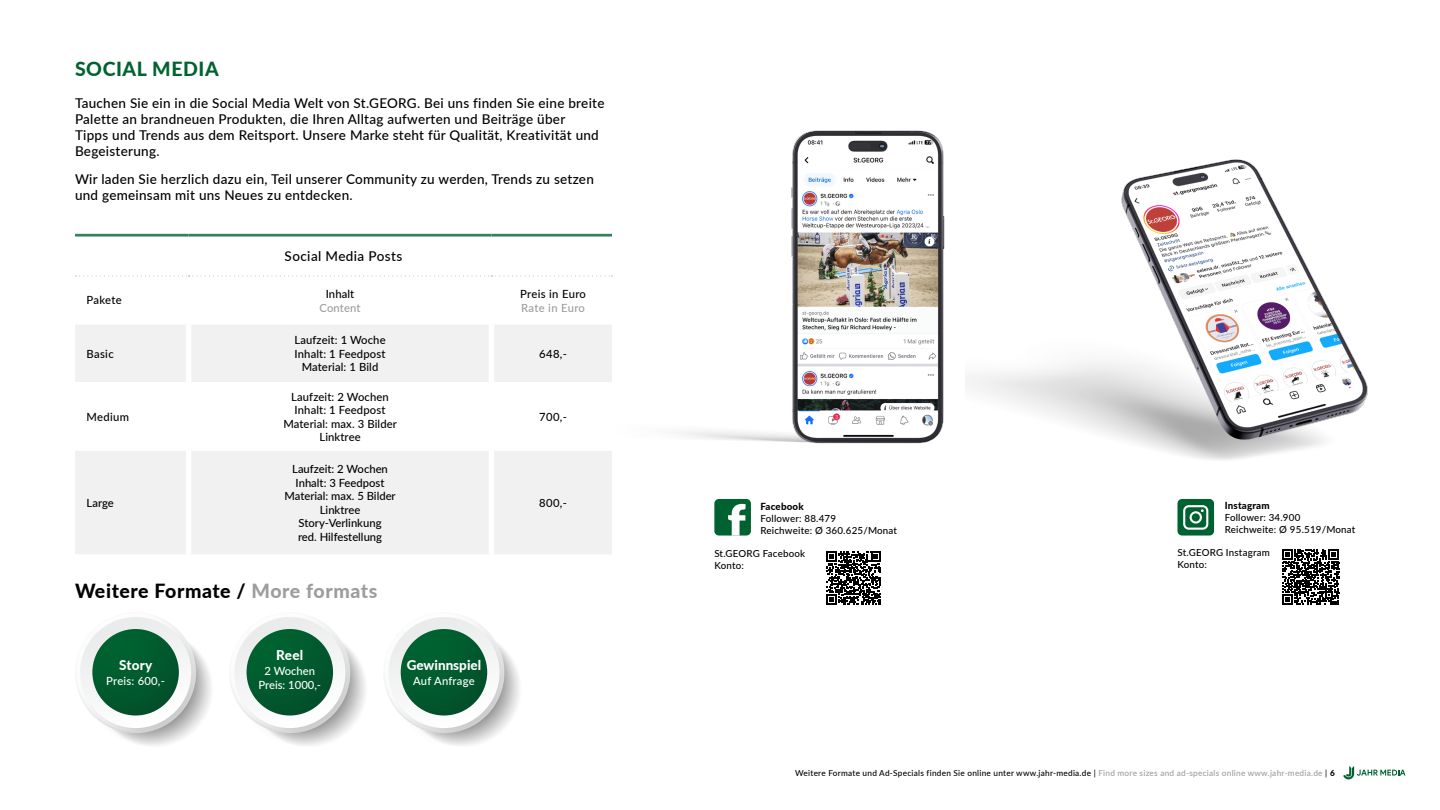
<style>
.page{position:relative;width:1440px;height:810px;background:#fff}
.page>*{position:absolute;margin:0;border:0;box-sizing:border-box;transform-origin:0 0}
.t1{font:800 19.5px "Lato";letter-spacing:.03em;color:#000}
.t2{font:800 19.5px "Lato";letter-spacing:.03em;color:#006230}
.t3{font:500 13.5px/16.2px "Lato";letter-spacing:.02em;color:#000}
.t4{font:800 13.5px "Lato";color:#fff}
.t5{font:500 11.25px/13.5px "Lato";letter-spacing:.005em;color:#000;text-align:center}
.t6{font:500 11.25px/13.5px "Lato";letter-spacing:.005em;color:#fff;text-align:center}
.t7{font:500 11.25px "Lato";letter-spacing:.01em;color:#9d9d9c}
.t8{font:500 11.25px "Lato";letter-spacing:.025em;color:#000}
.t9{font:500 9.75px/11.7px "Lato";letter-spacing:.02em;color:#000}
.t10{font:800 9.75px "Lato";letter-spacing:.02em;color:#000}
.t11{font:500 8.25px "Lato";letter-spacing:.03em;color:#000}
.s1{color:#9d9d9c}
.s2{font-weight:800}
</style>
<div class="page">
<div style="left:75px;top:325px;width:537px;height:229px;background:#f1f1f1"></div>
<svg style="left:75px;top:382px;width:508px;height:69px"></svg>
<div style="left:186px;top:325px;width:5px;height:57px;background:#fff"></div>
<div style="left:489px;top:325px;width:5px;height:57px;background:#fff"></div>
<div style="left:186px;top:382px;width:5px;height:69px;background:#fff"></div>
<div style="left:489px;top:382px;width:5px;height:69px;background:#fff"></div>
<div style="left:186px;top:451px;width:5px;height:103px;background:#fff"></div>
<div style="left:489px;top:451px;width:5px;height:103px;background:#fff"></div>
<hr style="left:75px;top:234px;width:114px;height:3px;background:#33825a">
<hr style="left:189px;top:234px;width:302px;height:3px;background:#33825a">
<hr style="left:491px;top:234px;width:121px;height:3px;background:#33825a">
<svg style="left:76px;top:275px;width:505px;height:2px"></svg>
<svg style="left:76px;top:617px;width:130px;height:129px"></svg>
<div style="left:92px;top:629px;width:87px;height:87px;background:#015b2e;border-radius:43px"></div>
<svg style="left:231px;top:617px;width:129px;height:129px"></svg>
<div style="left:247px;top:629px;width:86px;height:87px;background:#015b2e;border-radius:43px"></div>
<svg style="left:385px;top:617px;width:129px;height:129px"></svg>
<div style="left:401px;top:629px;width:86px;height:87px;background:#015b2e;border-radius:43px"></div>
<div style="left:1177px;top:499px;width:37px;height:37px;background:#006230;border-radius:5px"></div>
<div style="left:1183px;top:505px;width:25px;height:25px;border:2px solid #fff;border-radius:5px"></div>
<div style="left:1190px;top:511px;width:12px;height:13px;border:2px solid #fff;border-radius:50%"></div>
<div style="left:714px;top:499px;width:37px;height:37px;background:#006230;border-radius:5px"></div>
<svg style="left:728px;top:504px;width:18px;height:32px"></svg>
<svg style="left:1282px;top:549px;width:57px;height:55px"></svg>
<svg style="left:826px;top:551px;width:55px;height:54px"></svg>
<svg style="left:827px;top:552px;width:54px;height:53px"></svg>
<img style="left:1095px;top:159px;width:273px;height:301px">
<img style="left:583px;top:130px;width:512px;height:362px">
<svg style="left:1343px;top:766px;width:63px;height:13px"></svg>
<h1 class="t2" style="left:75px;top:54px;width:145px">SOCIAL MEDIA</h1>
<p class="t3" style="left:75px;top:94px;width:531px">Tauchen Sie ein in die Social Media Welt von St.GEORG. Bei uns finden Sie eine breite Palette an brandneuen Produkten, die Ihren Alltag aufwerten und Beiträge über<br>Tipps und Trends aus dem Reitsport. Unsere Marke steht für Qualität, Kreativität und Begeisterung.</p>
<p class="t3" style="left:75px;top:170px;width:520px">Wir laden Sie herzlich dazu ein, Teil unserer Community zu werden, Trends zu setzen und gemeinsam mit uns Neues zu entdecken.</p>
<p class="t5" style="left:87px;top:292px;width:37px">Pakete</p>
<p class="t5" style="left:87px;top:346px;width:29px">Basic</p>
<p class="t5" style="left:87px;top:410px;width:44px">Medium</p>
<p class="t5" style="left:87px;top:496px;width:29px">Large</p>
<p class="t3" style="left:285px;top:247px;width:119px">Social Media Posts</p>
<p class="t5" style="left:326px;top:287px;width:30px">Inhalt</p>
<p class="t7" style="left:320px;top:299px;width:42px">Content</p>
<p class="t5" style="left:294px;top:333px;width:93px">Laufzeit: 1 Woche<br>Inhalt: 1 Feedpost<br>Material: 1 Bild</p>
<p class="t5" style="left:283px;top:389px;width:115px">Laufzeit: 2 Wochen<br>Inhalt: 1 Feedpost<br>Material: max. 3 Bilder<br>Linktree</p>
<p class="t5" style="left:285px;top:462px;width:113px">Laufzeit: 2 Wochen<br>Inhalt: 3 Feedpost<br>Material: max. 5 Bilder<br>Linktree<br>Story-Verlinkung<br>red. Hilfestellung</p>
<h1 class="t1" style="left:75px;top:576px;width:304px">Weitere Formate / <span class="s1">More formats</span></h1>
<p class="t4" style="left:119px;top:655px;width:35px">Story</p>
<p class="t6" style="left:106px;top:673px;width:60px">Preis: 600,-</p>
<p class="t4" style="left:276px;top:645px;width:29px">Reel</p>
<p class="t6" style="left:258px;top:664px;width:64px">2 Wochen<br>Preis: 1000,-</p>
<p class="t4" style="left:407px;top:655px;width:76px">Gewinnspiel</p>
<p class="t6" style="left:413px;top:673px;width:63px">Auf Anfrage</p>
<p class="t8" style="left:520px;top:286px;width:67px">Preis in Euro</p>
<p class="t7" style="left:521px;top:299px;width:65px">Rate in Euro</p>
<p class="t5" style="left:539px;top:346px;width:29px">648,-</p>
<p class="t5" style="left:539px;top:410px;width:29px">700,-</p>
<p class="t5" style="left:539px;top:496px;width:29px">800,-</p>
<p class="t10" style="left:760px;top:500px;width:45px">Facebook</p>
<p class="t9" style="left:760px;top:512px;width:138px">Follower: 88.479<br>Reichweite: Ø 360.625/Monat</p>
<p class="t10" style="left:1225px;top:499px;width:47px">Instagram</p>
<p class="t9" style="left:1225px;top:511px;width:132px">Follower: 34.900<br>Reichweite: Ø 95.519/Monat</p>
<p class="t9" style="left:714px;top:547px;width:92px">St.GEORG Facebook<br>Konto:</p>
<p class="t9" style="left:1178px;top:547px;width:94px">St.GEORG Instagram<br>Konto:</p>
<p class="t11" style="left:795px;top:767px;width:541px">Weitere Formate und Ad-Specials finden Sie online unter www.jahr-media.de | <span class="s1">Find more sizes and ad-specials online www.jahr-media.de</span> | <span class="s2">6</span></p>
</div>
